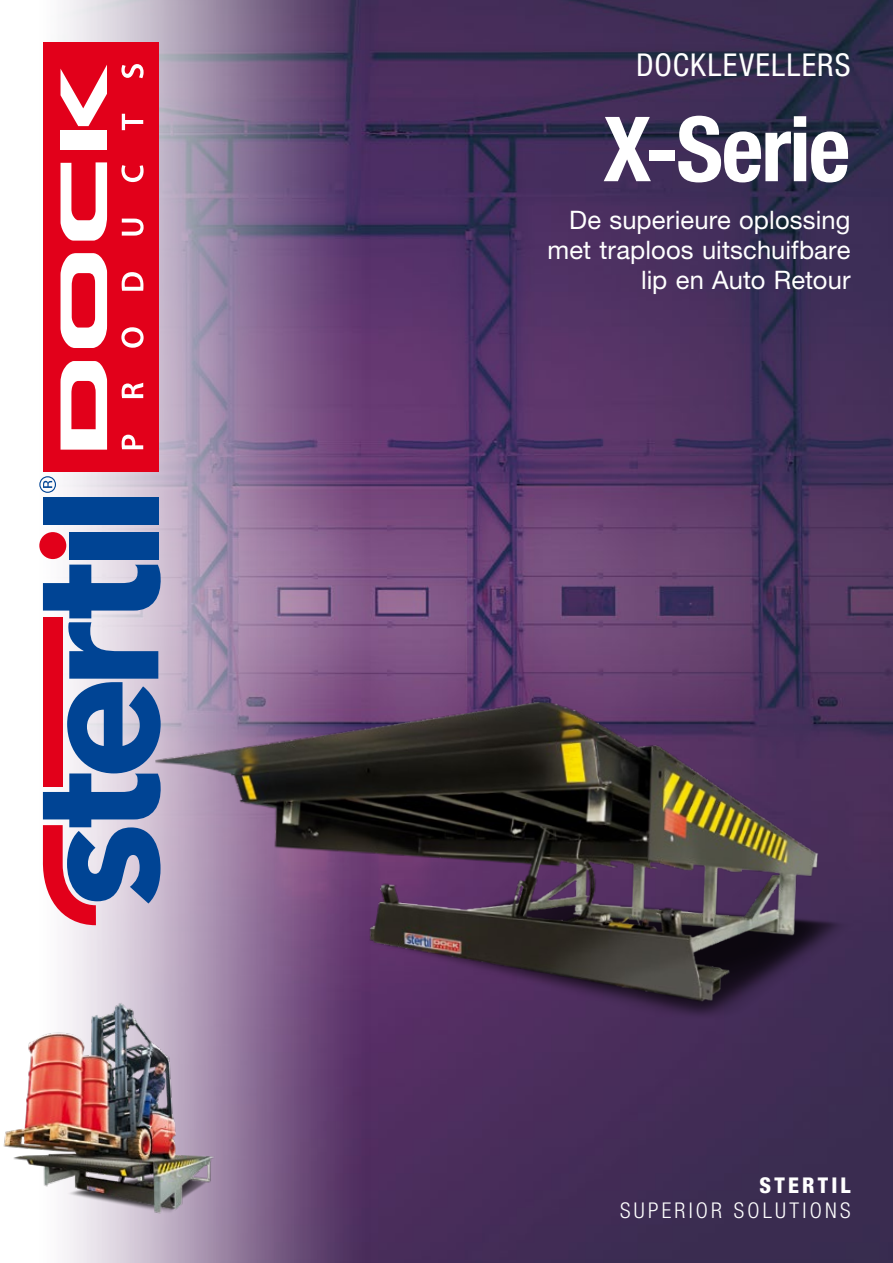
<style>
.page{position:relative;width:893px;height:1263px;background:#fff}
.page>*{position:absolute;margin:0;border:0;box-sizing:border-box;transform-origin:0 0}
.t1{font:700 condensed 90px "Helvetica Neue LT Std";letter-spacing:-.025em;color:#fff}
.t2{font:condensed 31.5px "Helvetica Neue LT Std";letter-spacing:.04em;color:#fff}
.t3{font:25.5px/30px "Helvetica Neue LT Std";letter-spacing:.005em;color:#fff;text-align:right}
.t4{font:300 condensed 21.75px "Helvetica Neue LT Std";letter-spacing:.145em;color:#fff}
.t5{font:800 condensed 21.75px "Helvetica Neue LT Std";letter-spacing:.145em;color:#fff}
</style>
<div class="page">
<img style="left:383px;top:0;width:510px;height:1263px">
<img style="left:39px;top:0;width:344px;height:1263px">
<img style="left:346px;top:845px;width:529px;height:176px">
<img style="left:155px;top:631px;width:692px;height:386px">
<img style="left:3px;top:959px;width:252px;height:272px">
<div style="left:39px;top:532px;width:27px;height:27px;background:#e2001a;border-radius:50%"></div>
<div style="left:69px;top:532px;width:89px;height:27px;background:#004494"></div>
<div style="left:43px;top:497px;width:115px;height:27px;background:#004494"></div>
<svg style="left:42px;top:565px;width:119px;height:360px;background:#7172a2"></svg>
<svg style="left:39px;top:476px;width:17px;height:17px"></svg>
<div style="left:43px;top:43px;width:115px;height:429px;background:#e2001a"></div>
<svg style="left:61px;top:361px;width:46px;height:89px"></svg>
<svg style="left:61px;top:253px;width:46px;height:95px"></svg>
<svg style="left:61px;top:162px;width:46px;height:79px"></svg>
<div style="left:61px;top:130px;width:46px;height:20px;background:#fff"></div>
<svg style="left:61px;top:65px;width:46px;height:61px"></svg>
<svg style="left:122px;top:435px;width:21px;height:14px"></svg>
<svg style="left:122px;top:383px;width:21px;height:15px"></svg>
<svg style="left:121px;top:327px;width:23px;height:21px"></svg>
<svg style="left:122px;top:272px;width:21px;height:19px"></svg>
<svg style="left:122px;top:219px;width:22px;height:17px"></svg>
<svg style="left:121px;top:165px;width:23px;height:17px"></svg>
<svg style="left:122px;top:114px;width:21px;height:16px"></svg>
<svg style="left:121px;top:64px;width:23px;height:14px"></svg>
<p class="t2" style="left:636px;top:46px;width:216px">DOCKLEVELLERS</p>
<h1 class="t1" style="left:603px;top:95px;width:249px">X-Serie</h1>
<p class="t3" style="left:548px;top:204px;width:304px">De superieure oplossing met traploos uitschuifbare lip en Auto Retour</p>
<p class="t5" style="left:760px;top:1172px;width:92px">STERTIL</p>
<p class="t4" style="left:620px;top:1198px;width:232px">SUPERIOR SOLUTIONS</p>
</div>
